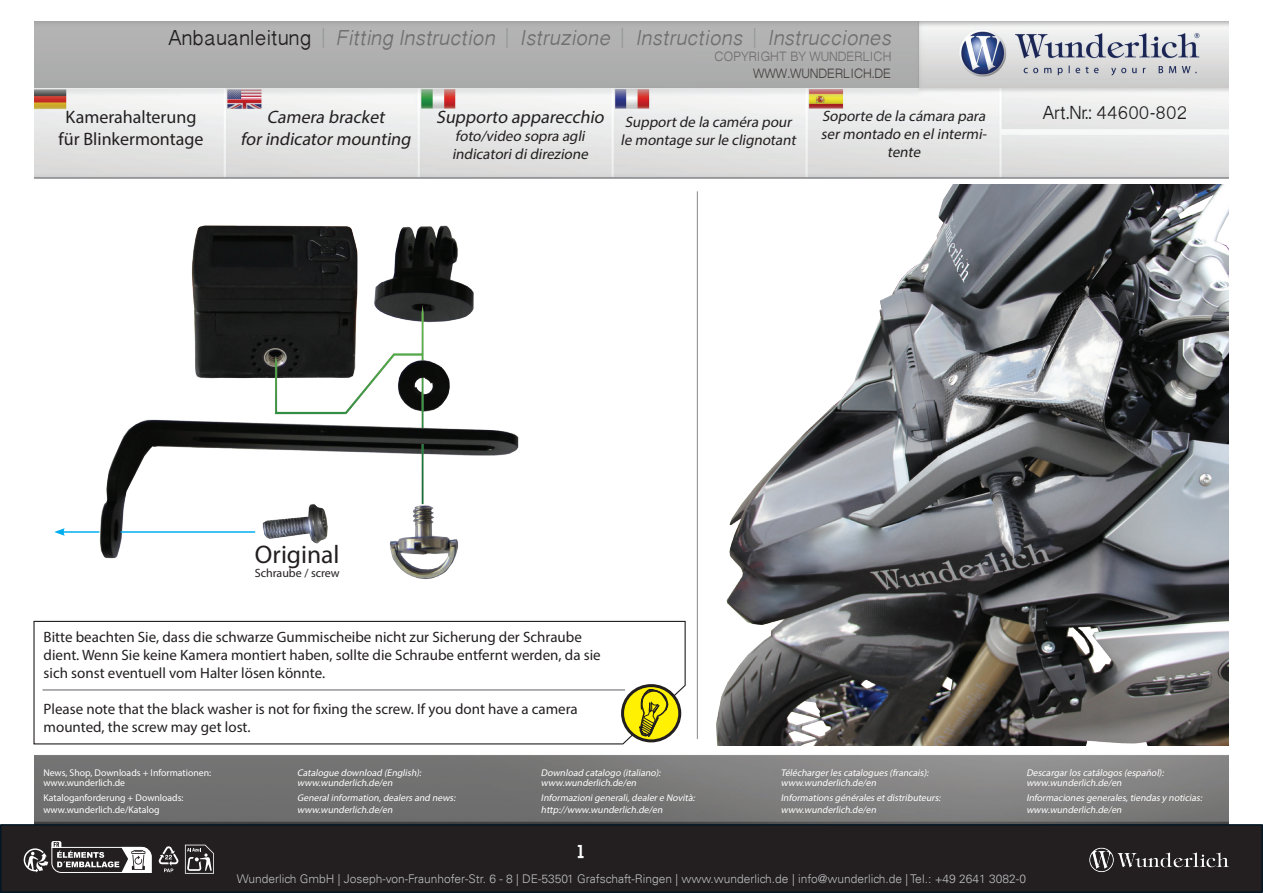
<style>
.page{position:relative;width:1263px;height:893px;background:#fff}
.page>*{position:absolute;margin:0;border:0;box-sizing:border-box;transform-origin:0 0}
.t1{font:25.5px "Myriad Pro";color:#231f20}
.t2{font:italic 24px "Oriya Sangam MN";color:#706e6e}
.t3{font:21px "Oriya Sangam MN";color:#231f20}
.t4{font:italic 18px/21.6px "Myriad Pro";color:#231f20;text-align:center}
.t5{font:18px "Myriad Pro";color:#231f20}
.t6{font:15px/18px "Myriad Pro";color:#231f20}
.t7{font:italic 15px/18px "Myriad Pro";color:#231f20}
.t8{font:15px "Oriya Sangam MN";color:#706e6e}
.t9{font:15px "Oriya Sangam MN";color:#45423f}
.t10{font:700 13.5px "Gobold";color:#fff}
.t11{font:300 12px "Univers LT";color:#bcbdc0}
.t12{font:12px "Myriad Pro";color:#231f20}
.t13{font:italic 9.75px/10.2px "Myriad Pro";letter-spacing:-.015em;color:#fff}
.t14{font:9.75px/10.2px "Myriad Pro";color:#fff}
.s1{font-style:normal;color:#231f20}
.s2{font-style:normal;color:#939598}
</style>
<div class="page">
<img style="left:34px;top:21px;width:1195px;height:803px">
<img style="left:79px;top:206px;width:460px;height:382px">
<img style="left:258px;top:502px;width:81px;height:52px">
<hr style="left:121px;top:531px;width:134px;height:2px;background:#00aeef">
<hr style="left:62px;top:531px;width:37px;height:2px;background:#00aeef">
<svg style="left:54px;top:528px;width:11px;height:8px"></svg>
<hr style="left:34px;top:177px;width:1195px;height:2px;background:#939598">
<img style="left:711px;top:185px;width:518px;height:560px">
<hr style="left:697px;top:191px;width:1px;height:548px;background:#939598">
<svg style="left:33px;top:620px;width:653px;height:125px"></svg>
<svg style="left:622px;top:686px;width:58px;height:55px"></svg>
<div style="left:621px;top:684px;width:60px;height:58px;border:3px solid #231f20;border-radius:50%"></div>
<svg style="left:621px;top:687px;width:49px;height:121px"></svg>
<hr style="left:43px;top:689px;width:582px;height:2px;background:#939598">
<div style="left:1px;top:825px;width:1261px;height:67px;background:#231f20"></div>
<div style="left:0;top:824px;width:1263px;height:69px;border:2px solid #011622"></div>
<img style="left:1086px;top:821px;width:177px;height:72px">
<svg style="left:158px;top:846px;width:20px;height:26px"></svg>
<svg style="left:24px;top:841px;width:128px;height:32px"></svg>
<svg style="left:185px;top:845px;width:29px;height:29px"></svg>
<h2 class="t2" style="left:168px;top:23px;width:730px"><span class="s1">A n b a u a n l e i t u n g</span> <span class="s2">|</span> Fitting Instruction <span class="s2">|</span> Istruzione <span class="s2">|</span> Instructions <span class="s2">|</span> Instrucciones</h2>
<h3 class="t9" style="left:753px;top:64px;width:140px">WWW.WUNDERLICH.DE</h3>
<h3 class="t8" style="left:714px;top:47px;width:179px">COPYRIGHT BY WUNDERLICH</h3>
<h3 class="t5" style="left:66px;top:106px;width:132px">Kamerahalterung</h3>
<h3 class="t3" style="left:1043px;top:100px;width:146px">Art.Nr.: 44600-802</h3>
<h3 class="t5" style="left:59px;top:128px;width:147px">für Blinkermontage</h3>
<h3 class="t7" style="left:621px;top:112px;width:180px">Supportde la caméra pour le montage surle clignotant</h3>
<h3 class="t7" style="left:821px;top:107px;width:170px;text-align:center">Soporte de la cámara para sermontado en elintermi&shy;tente</h3>
<h3 class="t4" style="left:240px;top:106px;width:176px">Camera bracket forindicatormounting</h3>
<h3 class="t4" style="left:436px;top:106px;width:173px">Supporto apparecchio</h3>
<h3 class="t7" style="left:452px;top:127px;width:141px">foto/video sopra agli indicatorididirezione</h3>
<h1 class="t1" style="left:255px;top:539px;width:86px">Original</h1>
<p class="t12" style="left:255px;top:566px;width:87px">Schraube / screw</p>
<h3 class="t6" style="left:44px;top:628px;width:559px">Bitte beachten Sie, dass die schwarze Gummischeibe nicht zur Sicherung der Schraube dient. Wenn Sie keine Kamera montiert haben, sollte die Schraube entfernt werden, da sie sich sonst eventuell vom Halter lösen könnte.</h3>
<h3 class="t6" style="left:44px;top:700px;width:536px">Please note that the black washer is not for fixing the screw. If you dont have a camera mounted, the screw may get lost.</h3>
<p class="t14" style="left:43px;top:767px;width:169px">News, Shop, Downloads + Informationen: www.wunderlich.de</p>
<p class="t14" style="left:43px;top:792px;width:142px;line-height:11.7px">Kataloganforderung + Downloads: www.wunderlich.de/Katalog</p>
<p class="t13" style="left:297px;top:767px;width:128px">Catalogue download (English): www.wunderlich.de/en</p>
<p class="t13" style="left:297px;top:792px;width:162px;line-height:11.7px">Generalinformation,dealers and news: www.wunderlich.de/en</p>
<p class="t13" style="left:541px;top:767px;width:123px">Download catalogo (italiano): www.wunderlich.de/en</p>
<p class="t13" style="left:541px;top:792px;width:157px;line-height:11.7px">Informazionigenerali,dealere Novità: http://www.wunderlich.de/en</p>
<p class="t13" style="left:781px;top:767px;width:151px">Téléchargerles catalogues (francais): www.wunderlich.de/en</p>
<p class="t13" style="left:781px;top:792px;width:163px;line-height:11.7px">Informations générales etdistributeurs: www.wunderlich.de/en</p>
<p class="t13" style="left:1026px;top:767px;width:141px">Descargarlos catálogos (español): www.wunderlich.de/en</p>
<p class="t13" style="left:1026px;top:792px;width:179px;line-height:11.7px">Informaciones generales,tiendas y noticias: www.wunderlich.de/en</p>
<h3 class="t10" style="left:577px;top:843px;width:9px">1</h3>
<p class="t11" style="left:237px;top:871px;width:790px">Wunderlich GmbH | Joseph-von-Fraunhofer-Str. 6 - 8 | DE-53501 Grafschaft-Ringen | www.wunderlich.de | info@wunderlich.de | Tel.: +49 2641 3082-0</p>
</div>
